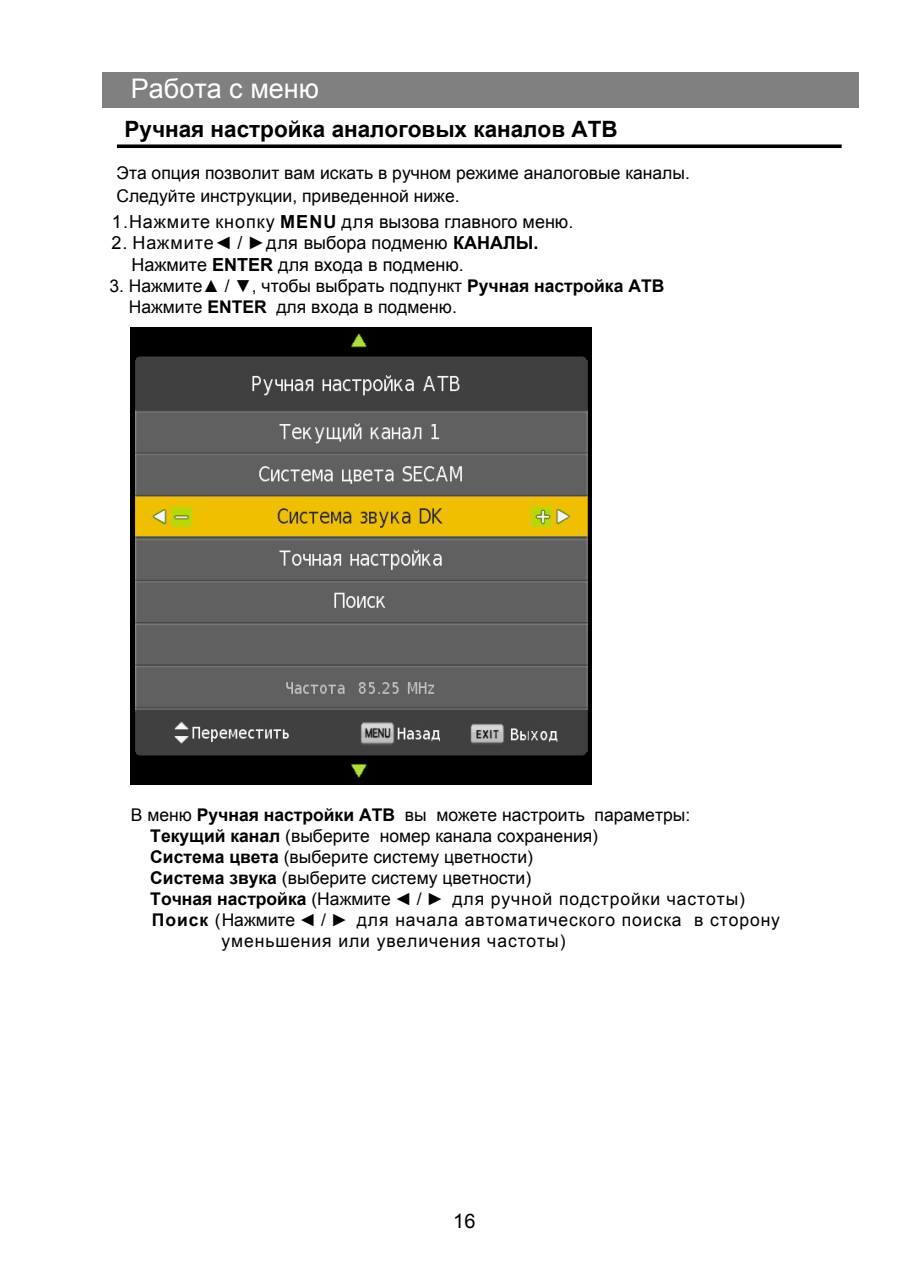
<style>
.page{position:relative;width:922px;height:1276px;background:#fff}
.page>*{position:absolute;margin:0;border:0;box-sizing:border-box;transform-origin:0 0}
.t1{font:27px "Arial";color:#fff}
.t2{font:700 22.5px "Arial";color:#000}
.t3{font:20px "Arial";color:#000}
.t4{font:18px/21.2px "Arial";color:#000}
.t5{font:17.5px/22.5px "Arial";color:#000}
.t6{font:17.5px "Arial";letter-spacing:.05em;color:#000}
.s1{font-weight:700}
</style>
<div class="page">
<div style="left:102px;top:72px;width:756px;height:35px;background:#808080"></div>
<svg style="left:117px;top:144px;width:724px;height:4px;background:#1e1e1e"></svg>
<img style="left:131px;top:327px;width:460px;height:457px">
<h1 class="t1" style="left:131px;top:70px;width:190px">Работа с меню</h1>
<p class="t2" style="left:124px;top:113px;width:494px">Ручная настройка аналоговых каналов АТВ</p>
<p class="t5" style="left:116px;top:162px;width:575px">Эта опция позволит вам искать в ручном режиме аналоговые каналы.<br>Следуйте инструкции, приведенной ниже.</p>
<p class="t4" style="left:112px;top:211px;width:463px">1.Нажмите кнопку <span class="s1">MENU</span> для вызова главного меню.</p>
<p class="t4" style="left:131px;top:232px;width:408px;text-indent:-20px">2. Нажмите◄ / ►для выбора подменю <span class="s1">КАНАЛЫ.<br></span>Нажмите <span class="s1">ENTER</span> для входа в подменю.</p>
<p class="t5" style="left:129px;top:275px;width:537px;line-height:21px;text-indent:-19px">3. Нажмите▲ / ▼, чтобы выбрать подпункт <span class="s1">Ручная настройка АТВ<br></span>Нажмите <span class="s1">ENTER</span> для входа в подменю.</p>
<p class="t5" style="left:131px;top:803px;width:560px">В меню <span class="s1">Ручная настройки АТВ</span> вы можете настроить параметры:</p>
<p class="t5" style="left:150px;top:824px;width:449px"><span class="s1">Текущий канал</span> (выберите номер канала сохранения)</p>
<p class="t5" style="left:150px;top:845px;width:384px"><span class="s1">Система цвета</span> (выберите систему цветности)</p>
<p class="t5" style="left:150px;top:866px;width:382px"><span class="s1">Система звука</span> (выберите систему цветности)</p>
<p class="t6" style="left:150px;top:887px;width:596px"><span class="s1">Точная настройка</span> (Нажмите ◄ / ► для ручной подстройки частоты)</p>
<p class="t6" style="left:152px;top:908px;width:629px"><span class="s1">Поиск</span> (Нажмите ◄ / ► для начала автоматического поиска в сторону</p>
<p class="t6" style="left:221px;top:929px;width:345px">уменьшения или увеличения частоты)</p>
<p class="t3" style="left:453px;top:1207px;width:24px">16</p>
</div>
